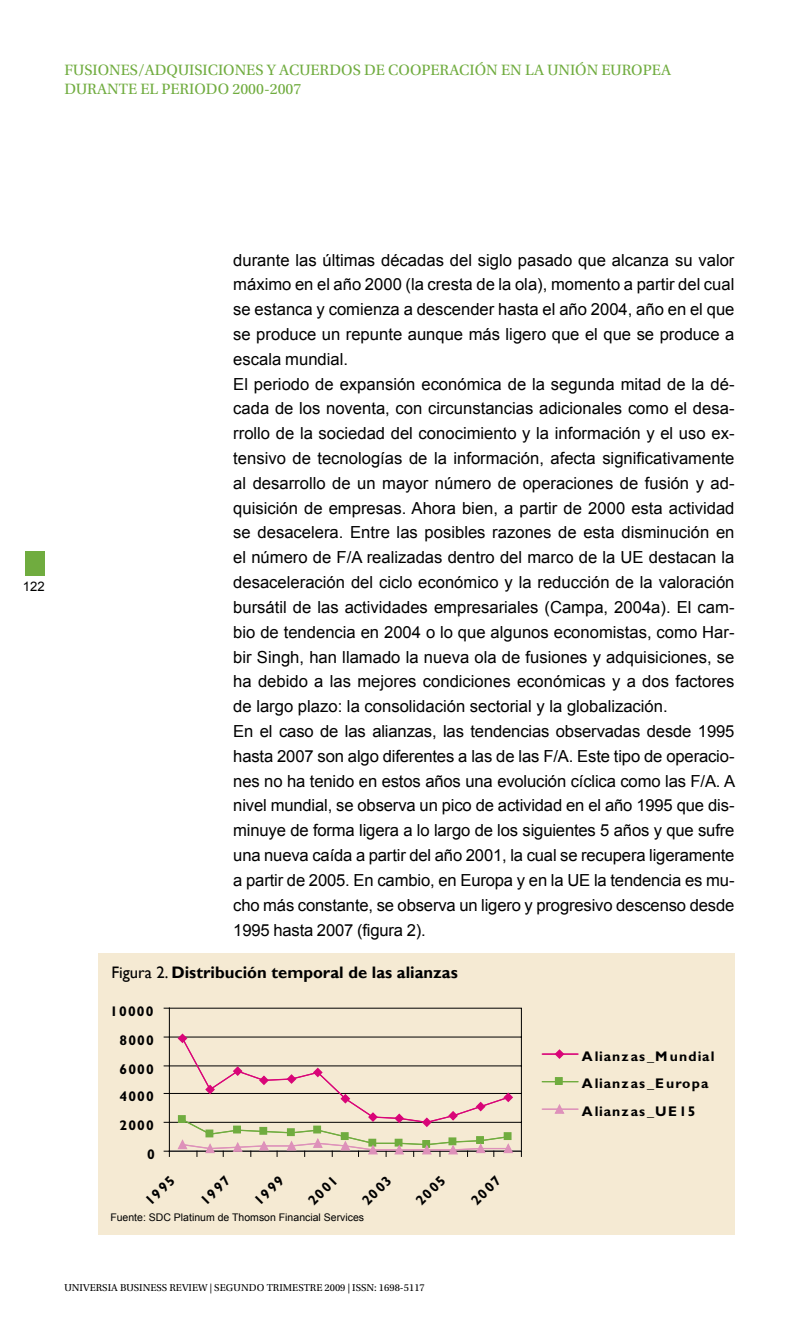
<style>
.page{position:relative;width:809px;height:1340px;background:#fff}
.page>*{position:absolute;margin:0;border:0;box-sizing:border-box;transform-origin:0 0}
.t1{font:16.62px/24.8px "Arial";color:#000}
.t2{font:700 16.62px "Gill Sans";color:#000}
.t3{font:15.75px/18.9px "Utopia Std";color:#70ac3f}
.t4{font:700 14px/27.5px "Gill Sans";letter-spacing:.08em;color:#000}
.t5{font:13.12px "Arial";color:#000}
.t6{font:10.5px "Utopia Std";color:#000}
.t7{font:10.5px "Arial";color:#000}
.s1{font-weight:400}
</style>
<div class="page">
<div style="left:25px;top:551px;width:20px;height:24px;background:#70ac3f"></div>
<div style="left:98px;top:952px;width:636px;height:282px;background:#f5ead3"></div>
<svg style="left:168px;top:1007px;width:354px;height:145px"></svg>
<hr style="left:169px;top:1008px;width:1px;height:143px;background:#000">
<hr style="left:169px;top:1150px;width:352px;height:1px;background:#000">
<svg style="left:164px;top:1150px;width:6px;height:6px"></svg>
<svg style="left:176px;top:1032px;width:338px;height:124px"></svg>
<hr style="left:542px;top:1053px;width:36px;height:1px;background:#d90578">
<svg style="left:553px;top:1049px;width:12px;height:10px"></svg>
<hr style="left:542px;top:1080px;width:36px;height:2px;background:#70ac3f">
<div style="left:555px;top:1077px;width:7px;height:7px;background:#70ac3f"></div>
<hr style="left:542px;top:1108px;width:36px;height:1px;background:#de91ba">
<svg style="left:553px;top:1104px;width:12px;height:10px"></svg>
<p class="t3" style="left:64px;top:61px;width:608px">FUSIONES/ADQUISICIONES Y ACUERDO S DE COOPERACIÓN EN LA UNIÓN EUROPEA<br>DURANTE EL PERIODO</p>
<p class="t3" style="left:232px;top:80px;width:70px">2000-2007</p>
<p class="t5" style="left:23px;top:577px;width:23px">122</p>
<p class="t1" style="left:233px;top:247px;width:503px">durante las últimas décadas del siglo pasado que alcanza su valor máximo en el año 2000 (la cresta de la ola), momento a partir del cual se estanca y comienza a descender hasta el año 2004, año en el que se produce un repunte aunque más ligero que el que se produce a escala mundial.<br>El periodo de expansión económica de la segunda mitad de la dé&shy;cada de los noventa, con circunstancias adicionales como el desa&shy;rrollo de la sociedad del conocimiento y la información y el uso ex&shy;tensivo de tecnologías de la información, afecta significativamente al desarrollo de un mayor número de operaciones de fusión y ad&shy;quisición de empresas. Ahora bien, a partir de 2000 esta actividad se desacelera. Entre las posibles razones de esta disminución en el número de F/A realizadas dentro del marco de la UE destacan la desaceleración del ciclo económico y la reducción de la valoración bursátil de las actividades empresariales (Campa, 2004a). El cam&shy;bio de tendencia en 2004 o lo que algunos economistas, como Har&shy;bir Singh, han llamado la nueva ola de fusiones y adquisiciones, se ha debido a las mejores condiciones económicas y a dos factores de largo plazo: la consolidación sectorial y la globalización.<br>En el caso de las alianzas, las tendencias observadas desde 1995 hasta 2007 son algo diferentes a las de las F/A. Este tipo de operacio&shy;nes no ha tenido en estos años una evolución cíclica como las F/A. A nivel mundial, se observa un pico de actividad en el año 1995 que dis&shy;minuye de forma ligera a lo largo de los siguientes 5 años y que sufre una nueva caída a partir del año 2001, la cual se recupera ligeramente a partir de 2005. En cambio, en Europa y en la UE la tendencia es mu&shy;cho más constante, se observa un ligero y progresivo descenso desde 1995 hasta 2007 (figura 2).</p>
<p class="t2" style="left:111px;top:962px;width:348px"><span class="s1">Figura 2.</span> Distribución temporal de las alianzas</p>
<p class="t4" style="left:110px;top:998px;width:45px">10000</p>
<p class="t4" style="left:119px;top:1027px;width:36px">8000</p>
<p class="t4" style="left:119px;top:1055px;width:36px">6000</p>
<p class="t4" style="left:119px;top:1083px;width:36px">4000</p>
<p class="t4" style="left:119px;top:1112px;width:36px">2000</p>
<p class="t4" style="left:147px;top:1141px;width:9px">0</p>
<p class="t4" style="left:138px;top:1193px;width:37px;rotate:-45deg">1995</p>
<p class="t4" style="left:193px;top:1193px;width:37px;rotate:-45deg">1997</p>
<p class="t4" style="left:247px;top:1193px;width:37px;rotate:-45deg">1999</p>
<p class="t4" style="left:301px;top:1193px;width:37px;rotate:-45deg">2001</p>
<p class="t4" style="left:355px;top:1193px;width:37px;rotate:-45deg">2003</p>
<p class="t4" style="left:409px;top:1193px;width:37px;rotate:-45deg">2005</p>
<p class="t4" style="left:464px;top:1193px;width:37px;rotate:-45deg">2007</p>
<p class="t7" style="left:110px;top:1210px;width:255px">Fuente: SDC Platinum de Thomson Financial Services</p>
<p class="t4" style="left:582px;top:1042px;width:134px">Alianzas_Mundial<br>Alianzas_Europa<br>Alianzas_UE15</p>
<p class="t6" style="left:64px;top:1281px;width:362px">UNIVERSIA BUSINESS REVIEW | SEGUNDO TRIMESTRE 2009 | ISSN: 1698-5117</p>
</div>
